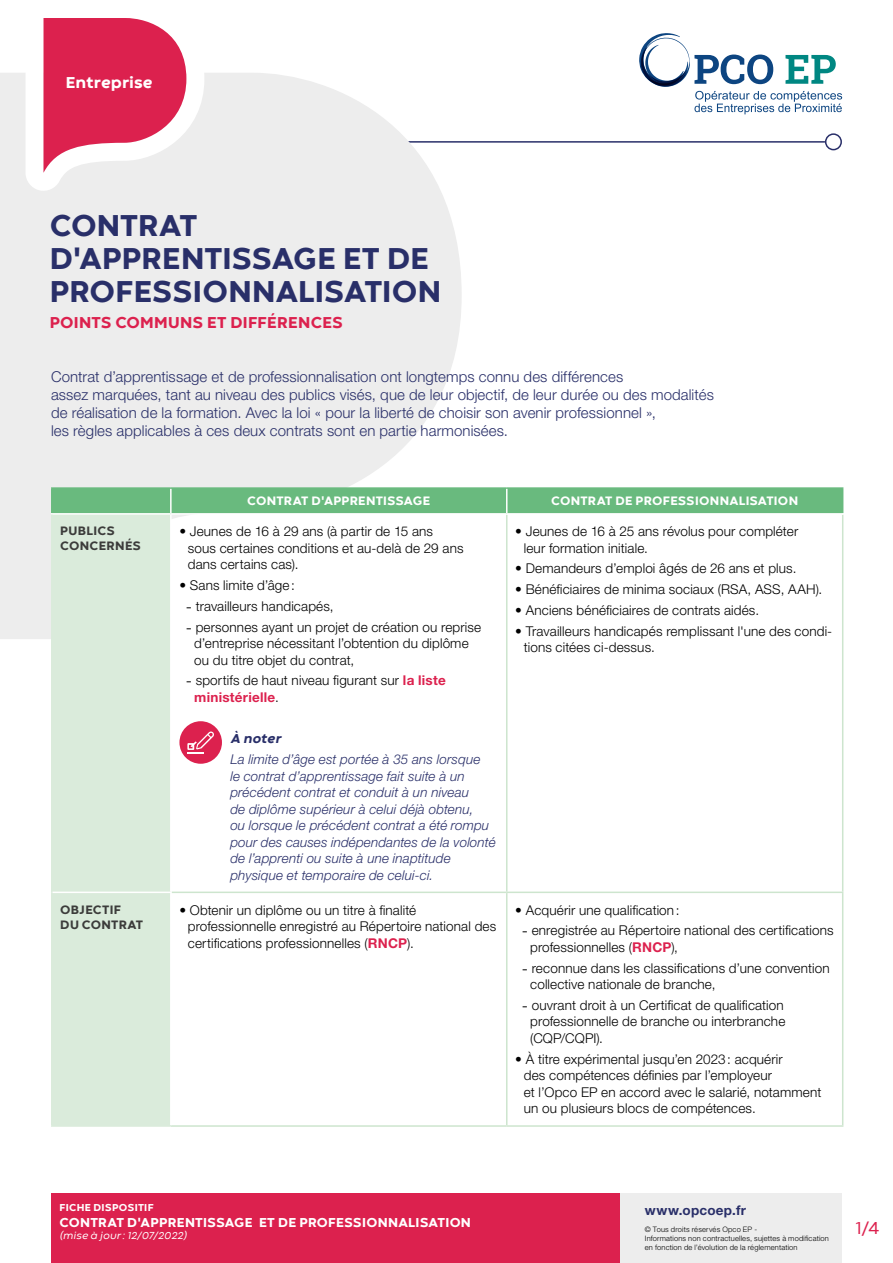
<style>
.page{position:relative;width:893px;height:1263px;background:#fff}
.page>*{position:absolute;margin:0;border:0;box-sizing:border-box;transform-origin:0 0}
.t1{font:800 31.5px/33px "Codec Warm";letter-spacing:.005em;color:#292f69}
.t2{font:18px "Codec Warm";color:#dc214e}
.t3{font:800 16.5px "Codec Warm";letter-spacing:.015em;color:#dc214e}
.t4{font:800 16.5px "Codec Warm";letter-spacing:.005em;color:#fff}
.t5{font:300 15px/18px "Helvetica Neue LT Std";letter-spacing:.005em;color:#292f69}
.t6{font:300 13.5px/16.5px "Helvetica Neue LT Std";letter-spacing:.01em;color:#000}
.t7{font:italic 300 13.5px/16.5px "Helvetica Neue LT Std";letter-spacing:.01em;color:#292f69}
.t8{font:800 13.5px "Codec Warm";letter-spacing:.02em;color:#fff}
.t9{font:700 13.5px "Helvetica Neue LT Std";letter-spacing:.02em;color:#292f69}
.t10{font:italic 800 13.5px "Codec Warm";letter-spacing:.01em;color:#292f69}
.t11{font:800 12.75px "Codec Warm";letter-spacing:.02em;color:#fff}
.t12{font:800 12.75px/15px "Codec Warm";letter-spacing:.025em;color:#3c3c3b}
.t13{font:italic 10.5px "Codec Warm";letter-spacing:.015em;color:#fff}
.t14{font:800 10.5px "Codec Warm";letter-spacing:.03em;color:#fff}
.t15{font:300 7.5px/9px "Helvetica Neue LT Std";letter-spacing:.025em;color:#000}
.s1{font-family:"Codec Warm";font-weight:400}
.s2{font-weight:700;color:#dc214e}
</style>
<div class="page">
<hr style="left:200px;top:141px;width:625px;height:2px;background:#292f69">
<div style="left:825px;top:133px;width:17px;height:17px;border:2px solid #292f69;border-radius:50%"></div>
<svg style="left:0;top:73px;width:462px;height:566px;fill:#ededed"></svg>
<svg style="left:16px;top:18px;width:197px;height:187px"></svg>
<svg style="left:639px;top:33px;width:203px;height:81px"></svg>
<div style="left:51px;top:1193px;width:570px;height:70px;background:#dc214e"></div>
<div style="left:621px;top:1193px;width:221px;height:70px;background:#ededed"></div>
<div style="left:53px;top:515px;width:117px;height:610px;background:#daebdb"></div>
<hr style="left:506px;top:515px;width:1px;height:376px;background:#cde5ce">
<hr style="left:842px;top:515px;width:1px;height:376px;background:#cde5ce">
<hr style="left:172px;top:891px;width:335px;height:2px;background:#cde5ce">
<hr style="left:507px;top:891px;width:336px;height:2px;background:#cde5ce">
<hr style="left:506px;top:893px;width:1px;height:232px;background:#cde5ce">
<hr style="left:842px;top:893px;width:1px;height:232px;background:#cde5ce">
<hr style="left:171px;top:1125px;width:336px;height:2px;background:#cde5ce">
<hr style="left:507px;top:1125px;width:336px;height:2px;background:#cde5ce">
<hr style="left:51px;top:487px;width:120px;height:2px;background:#69ba7e">
<hr style="left:51px;top:489px;width:2px;height:24px;background:#69ba7e">
<hr style="left:171px;top:487px;width:336px;height:2px;background:#69ba7e">
<hr style="left:507px;top:487px;width:336px;height:2px;background:#69ba7e">
<div style="left:53px;top:488px;width:790px;height:25px;background:#69ba7e"></div>
<hr style="left:51px;top:513px;width:120px;height:2px;background:#fff">
<hr style="left:171px;top:513px;width:336px;height:2px;background:#fff">
<hr style="left:51px;top:515px;width:2px;height:377px;background:#daebdb">
<hr style="left:51px;top:892px;width:2px;height:233px;background:#daebdb">
<hr style="left:170px;top:515px;width:2px;height:376px;background:#fff">
<hr style="left:53px;top:891px;width:119px;height:2px;background:#fff">
<hr style="left:51px;top:1125px;width:120px;height:2px;background:#daebdb">
<div style="left:179px;top:721px;width:43px;height:43px;background:#dc214e;border-radius:50%"></div>
<svg style="left:187px;top:731px;width:27px;height:22px"></svg>
<p class="t4" style="left:66px;top:71px;width:89px">Entreprise</p>
<h1 class="t1" style="left:50px;top:211px;width:393px">CONTRAT<br>D'APPRENTISSAGE ET DE<br>PROFESSIONNALISATION</h1>
<p class="t3" style="left:50px;top:312px;width:295px">POINTS COMMUNS ET DIFFÉRENCES</p>
<p class="t5" style="left:51px;top:367px;width:664px">Contrat d’apprentissage et de professionnalisation ont longtemps connu des différences<br>assez marquées, tant au niveau des publics visés, que de leur objectif, de leur durée ou des modalités de réalisation de la formation. Avec la loi « pour la liberté de choisir son avenir professionnel »,<br>les règles applicables à ces deux contrats sont en partie harmonisées.</p>
<p class="t11" style="left:247px;top:493px;width:185px">CONTRAT D'APPRENTISSAGE</p>
<p class="t11" style="left:551px;top:493px;width:248px">CONTRAT DE PROFESSIONNALISATION</p>
<p class="t12" style="left:60px;top:524px;width:82px">PUBLICS<br>CONCERNÉS</p>
<p class="t6" style="left:188px;top:523px;width:277px;text-indent:-9px">• Jeunes de 16 à 29 ans (à partir de 15 ans sous certaines conditions et au-delà de 29 ans dans certains cas).</p>
<p class="t6" style="left:179px;top:577px;width:117px">• Sans limite d’âge:</p>
<p class="t6" style="left:186px;top:597px;width:149px"><span class="s1">–</span> travailleurs handicapés,</p>
<p class="t6" style="left:194px;top:618px;width:288px;text-indent:-9px"><span class="s1">–</span> personnes ayant un projet de création ou reprise d’entreprise nécessitant l’obtention du diplôme ou du titre objet du contrat,</p>
<p class="t6" style="left:194px;top:672px;width:253px;text-indent:-9px"><span class="s1">–</span> sportifs de haut niveau figurant sur <span class="s2">la liste ministérielle</span>.</p>
<p class="t10" style="left:230px;top:730px;width:52px">À noter</p>
<p class="t7" style="left:230px;top:751px;width:267px">La limite d’âge est portée à 35 ans lorsque<br>le contrat d’apprentissage fait suite à un précédent contrat et conduit à un niveau<br>de diplôme supérieur à celui déjà obtenu,<br>ou lorsque le précédent contrat a été rompu pour des causes indépendantes de la volonté de l’apprenti ou suite à une inaptitude physique et temporaire de celui-ci.</p>
<p class="t6" style="left:524px;top:523px;width:276px;text-indent:-9px">• Jeunes de 16 à 25 ans révolus pour compléter leur formation initiale.</p>
<p class="t6" style="left:515px;top:560px;width:283px">• Demandeurs d’emploi âgés de 26 ans et plus.</p>
<p class="t6" style="left:515px;top:581px;width:308px">• Bénéficiaires de minima sociaux (RSA, ASS, AAH).</p>
<p class="t6" style="left:515px;top:602px;width:245px">• Anciens bénéficiaires de contrats aidés.</p>
<p class="t6" style="left:524px;top:622px;width:310px;text-indent:-9px">• Travailleurs handicapés remplissant l'une des condi&shy;tions citées ci-dessus.</p>
<p class="t12" style="left:60px;top:903px;width:84px">OBJECTIF<br>DU CONTRAT</p>
<p class="t6" style="left:188px;top:901px;width:310px;text-indent:-9px">• Obtenir un diplôme ou un titre à finalité professionnelle enregistré au Répertoire national des certifications professionnelles (<span class="s2">RNCP</span>).</p>
<p class="t6" style="left:515px;top:901px;width:166px">• Acquérir une qualification:</p>
<p class="t6" style="left:530px;top:922px;width:305px;text-indent:-9px"><span class="s1">–</span> enregistrée au Répertoire national des certifications professionnelles (<span class="s2">RNCP</span>),</p>
<p class="t6" style="left:530px;top:959px;width:301px;text-indent:-9px"><span class="s1">–</span> reconnue dans les classifications d’une convention collective nationale de branche,</p>
<p class="t6" style="left:530px;top:997px;width:257px;text-align:justify;text-indent:-9px"><span class="s1">–</span> ouvrant droit à un Certificat de qualification professionnelle de branche ou interbranche (CQP/CQPI).</p>
<p class="t6" style="left:524px;top:1050px;width:299px;text-indent:-9px">• À titre expérimental jusqu’en 2023: acquérir<br>des compétences définies par l’employeur<br>et l’Opco EP en accord avec le salarié, notamment un ou plusieurs blocs de compétences.</p>
<p class="t14" style="left:60px;top:1200px;width:96px">FICHE DISPOSITIF</p>
<p class="t8" style="left:60px;top:1213px;width:413px">CONTRAT D'APPRENTISSAGE ET DE PROFESSIONNALISATION</p>
<p class="t13" style="left:60px;top:1230px;width:129px">(mise à jour: 12/07/2022)</p>
<p class="t9" style="left:645px;top:1202px;width:103px">www.opcoep.fr</p>
<p class="t15" style="left:645px;top:1225px;width:186px">© Tous droits réservés Opco EP -<br>Informations non contractuelles, sujettes à modification en fonction de l’évolution de la réglementation</p>
<h2 class="t2" style="left:855px;top:1217px;width:26px">1/4</h2>
</div>
